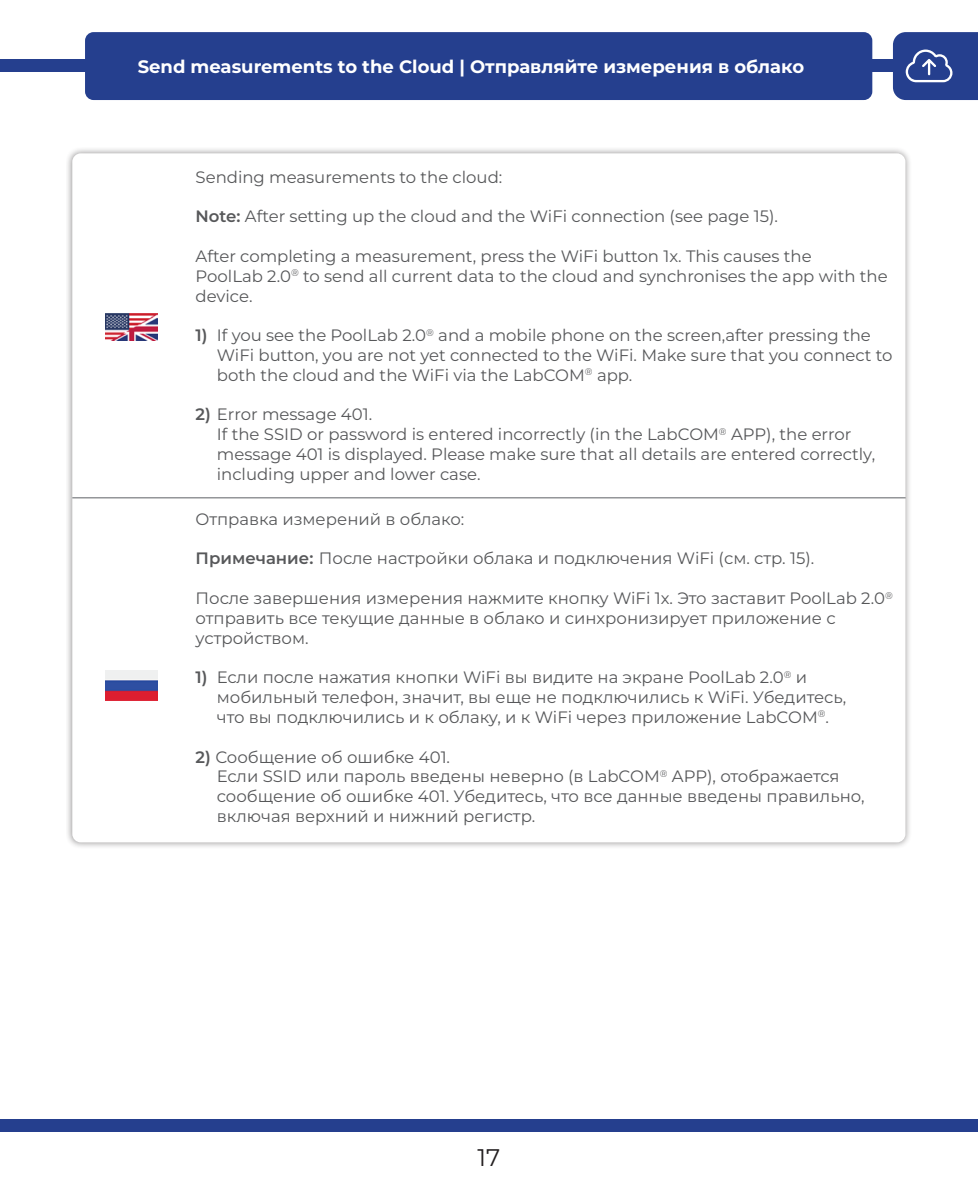
<style>
.page{position:relative;width:978px;height:1191px;background:#fff}
.page>*{position:absolute;margin:0;border:0;box-sizing:border-box;transform-origin:0 0}
.t1{font:24px "Montserrat";color:#231f20}
.t2{font:700 18px "Montserrat";color:#fff}
.t3{font:16.5px/19.8px "Montserrat";color:#57585a}
.s1{font-weight:600}
</style>
<div class="page">
<div style="left:0;top:60px;width:978px;height:12px;background:#253f8e"></div>
<div style="left:0;top:1119px;width:978px;height:12px;background:#253f8e"></div>
<svg style="left:893px;top:32px;width:85px;height:68px"></svg>
<div style="left:66px;top:147px;width:846px;height:702px;background:#231f20;opacity:.5"></div>
<div style="left:72px;top:153px;width:833px;height:689px;background:#fff;border-radius:9px"></div>
<img style="left:106px;top:313px;width:52px;height:28px">
<img style="left:106px;top:670px;width:52px;height:31px">
<hr style="left:72px;top:497px;width:834px;height:1px;background:#939598">
<div style="left:85px;top:32px;width:787px;height:68px;background:#253f8e;border-radius:9px"></div>
<p class="t2" style="left:138px;top:53px;width:668px">Send measurements to the Cloud | Отправляйте измерения в облако</p>
<p class="t3" style="left:196px;top:166px;width:308px">Sending measurements to the cloud:</p>
<p class="t3" style="left:196px;top:206px;width:584px"><span class="s1">Note:</span> After setting up the cloud and the WiFi connection (see page 15).</p>
<p class="t3" style="left:196px;top:246px;width:694px">After completing a measurement, press the WiFi button 1x. This causes the<br>PoolLab 2.0<sup>®</sup> to send all current data to the cloud and synchronises the app with the device.</p>
<p class="t3" style="left:196px;top:325px;width:677px"><span class="s1">1)</span> If you see the PoolLab 2.0<sup>®</sup> and a mobile phone on the screen,after pressing the</p>
<p class="t3" style="left:217px;top:345px;width:677px">WiFi button, you are not yet connected to the WiFi. Make sure that you connect to both the cloud and the WiFi via the LabCOM<sup>®</sup> app.</p>
<p class="t3" style="left:196px;top:404px;width:178px"><span class="s1">2)</span> Error message 401.</p>
<p class="t3" style="left:217px;top:424px;width:660px">If the SSID or password is entered incorrectly (in the LabCOM<sup>®</sup> APP), the error message 401 is displayed. Please make sure that all details are entered correctly, including upper and lower case.</p>
<p class="t3" style="left:196px;top:508px;width:270px">Отправка измерений в облако:</p>
<p class="t3" style="left:196px;top:548px;width:620px"><span class="s1">Примечание:</span> После настройки облака и подключения WiFi (см. стр. 15).</p>
<p class="t3" style="left:196px;top:588px;width:699px">После завершения измерения нажмите кнопку WiFi 1x. Это заставит PoolLab 2.0<sup>® </sup>отправить все текущие данные в облако и синхронизирует приложение с устройством.</p>
<p class="t3" style="left:196px;top:667px;width:613px"><span class="s1">1)</span> Если после нажатия кнопки WiFi вы видите на экране PoolLab 2.0<sup>®</sup> и</p>
<p class="t3" style="left:217px;top:687px;width:631px">мобильный телефон, значит, вы еще не подключились к WiFi. Убедитесь,</p>
<p class="t3" style="left:217px;top:706px;width:614px">что вы подключились и к облаку, и к WiFi через приложение LabCOM<sup>®</sup>.</p>
<p class="t3" style="left:196px;top:746px;width:256px"><span class="s1">2)</span> Сообщение об ошибке 401.</p>
<p class="t3" style="left:217px;top:766px;width:624px">Если SSID или пароль введены неверно (в LabCOM<sup>®</sup> APP), отображается</p>
<p class="t3" style="left:217px;top:786px;width:649px">сообщение об ошибке 401. Убедитесь, что все данные введены правильно,</p>
<p class="t3" style="left:217px;top:805px;width:320px">включая верхний и нижний регистр.</p>
<h1 class="t1" style="left:478px;top:1140px;width:24px">17</h1>
</div>
